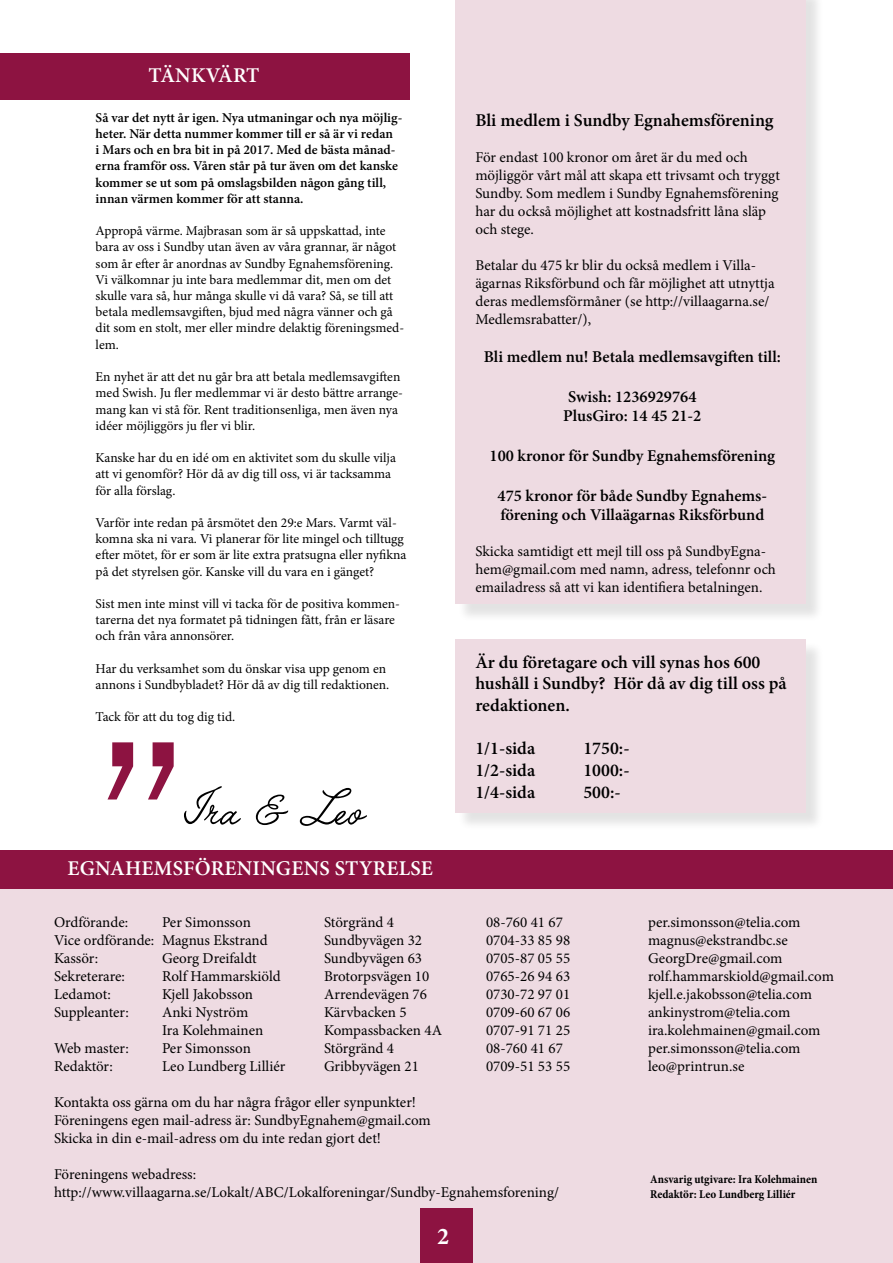
<style>
.page{position:relative;width:893px;height:1263px;background:#fff}
.page>*{position:absolute;margin:0;border:0;box-sizing:border-box;transform-origin:0 0}
.t1{font:225px "News Gothic";color:#8d1341}
.t2{font:51px "Laurell";color:#000}
.t3{font:700 24px "Minion Pro";color:#fff}
.t4{font:600 21px "Minion Pro";letter-spacing:.01em;color:#fff}
.t5{font:600 18px/21.6px "Minion Pro";color:#000}
.t6{font:600 16.5px/19.8px "Minion Pro";color:#000;text-align:center}
.t7{font:15px/18px "Minion Pro";color:#000}
.t8{font:13.5px/16.2px "Minion Pro";color:#000}
.t9{font:600 13.5px/16.2px "Minion Pro";color:#000}
.t10{font:700 condensed 12px/14.4px "Minion Pro";color:#000}
</style>
<div class="page">
<div style="left:458px;top:641px;width:365px;height:190px;background:#000;opacity:.75"></div>
<div style="left:455px;top:639px;width:350px;height:173px;background:#eedbe2"></div>
<div style="left:458px;top:0;width:365px;height:622px;background:#000;opacity:.75"></div>
<div style="left:455px;top:0;width:350px;height:604px;background:#eedbe2"></div>
<div style="left:0;top:850px;width:893px;height:413px;background:#eedbe2"></div>
<div style="left:0;top:850px;width:893px;height:39px;background:#8d1341"></div>
<div style="left:420px;top:1209px;width:53px;height:54px;background:#8d1341"></div>
<div style="left:0;top:53px;width:410px;height:47px;background:#8d1341"></div>
<h3 class="t4" style="left:149px;top:61px;width:112px">TÄNKVÄRT</h3>
<p class="t9" style="left:96px;top:109px;width:308px">Så var det nytt år igen. Nya utmaningar och nya möjlig&shy;heter. När detta nummer kommer till er så är vi redan<br>i Mars och en bra bit in på 2017. Med de bästa månad&shy;erna framför oss. Våren står på tur även om det kanske kommer se ut som på omslagsbilden någon gång till, innan värmen kommer för att stanna.</p>
<p class="t8" style="left:96px;top:223px;width:310px">Appropå värme. Majbrasan som är så uppskattad, inte bara av oss i Sundby utan även av våra grannar, är något som år efter år anordnas av Sundby Egnahemsförening.<br>Vi välkomnar ju inte bara medlemmar dit, men om det skulle vara så, hur många skulle vi då vara? Så, se till att betala medlemsavgiften, bjud med några vänner och gå dit som en stolt, mer eller mindre delaktig föreningsmed&shy;lem.</p>
<p class="t8" style="left:96px;top:369px;width:309px">En nyhet är att det nu går bra att betala medlemsavgiften med Swish. Ju fler medlemmar vi är desto bättre arrange&shy;mang kan vi stå för. Rent traditionsenliga, men även nya idéer möjliggörs ju fler vi blir.</p>
<p class="t8" style="left:96px;top:450px;width:302px">Kanske har du en idé om en aktivitet som du skulle vilja att vi genomför? Hör då av dig till oss, vi är tacksamma för alla förslag.</p>
<p class="t8" style="left:96px;top:515px;width:312px">Varför inte redan på årsmötet den 29:e Mars. Varmt väl&shy;komna ska ni vara. Vi planerar för lite mingel och tilltugg efter mötet, för er som är lite extra pratsugna eller nyfikna på det styrelsen gör. Kanske vill du vara en i gänget?</p>
<p class="t8" style="left:96px;top:596px;width:306px">Sist men inte minst vill vi tacka för de positiva kommen&shy;tarerna det nya formatet på tidningen fått, från er läsare och från våra annonsörer.</p>
<p class="t8" style="left:96px;top:660px;width:295px">Har du verksamhet som du önskar visa upp genom en annons i Sundbybladet? Hör då av dig till redaktionen.</p>
<p class="t8" style="left:96px;top:709px;width:141px">Tack för att du tog dig tid.</p>
<h1 class="t1" style="left:89px;top:697px;width:107px">”</h1>
<h2 class="t2" style="left:178px;top:778px;width:185px">Ira &amp; Leo</h2>
<h3 class="t4" style="left:68px;top:854px;width:367px">EGNAHEMSFÖRENINGENS STYRELSE</h3>
<p class="t5" style="left:475px;top:110px;width:300px">Bli medlem i Sundby Egnahemsförening</p>
<p class="t7" style="left:475px;top:148px;width:306px">För endast 100 kronor om året är du med och möjliggör vårt mål att skapa ett trivsamt och tryggt Sundby. Som medlem i Sundby Egnahemsförening har du också möjlighet att kostnadsfritt låna släp och stege.</p>
<p class="t7" style="left:475px;top:256px;width:301px">Betalar du 475 kr blir du också medlem i Villa&shy;ägarnas Riksförbund och får möjlighet att utnyttja deras medlemsförmåner (se http://villaagarna.se/ Medlemsrabatter/),</p>
<p class="t6" style="left:484px;top:347px;width:299px">Bli medlem nu! Betala medlemsavgiften till:</p>
<p class="t6" style="left:563px;top:386px;width:140px">Swish: 1236929764<br>PlusGiro: 14 45 21-2</p>
<p class="t6" style="left:490px;top:446px;width:287px">100 kronor för Sundby Egnahemsförening</p>
<p class="t6" style="left:498px;top:485px;width:271px;text-align:left">475 kronor för både Sundby Egnahems&shy;förening och Villaägarnas Riksförbund</p>
<p class="t7" style="left:475px;top:543px;width:302px">Skicka samtidigt ett mejl till oss på SundbyEgna&shy;hem@gmail.com med namn, adress, telefonnr och emailadress så att vi kan identifiera betalningen.</p>
<p class="t5" style="left:475px;top:651px;width:313px">Är du företagare och vill synas hos 600 hushåll i Sundby? Hör då av dig till oss på redaktionen.</p>
<p class="t5" style="left:475px;top:738px;width:61px">1/1-sida</p>
<p class="t5" style="left:583px;top:738px;width:48px">1750:-</p>
<p class="t5" style="left:475px;top:759px;width:61px">1/2-sida</p>
<p class="t5" style="left:583px;top:759px;width:48px">1000:-</p>
<p class="t5" style="left:475px;top:781px;width:61px">1/4-sida</p>
<p class="t5" style="left:583px;top:781px;width:39px">500:-</p>
<p class="t7" style="left:54px;top:913px;width:76px">Ordförande:</p>
<p class="t7" style="left:162px;top:913px;width:90px">Per Simonsson</p>
<p class="t7" style="left:324px;top:913px;width:72px">Störgränd 4</p>
<p class="t7" style="left:486px;top:913px;width:78px">08-760 41 67</p>
<p class="t7" style="left:648px;top:913px;width:154px">per.simonsson@telia.com</p>
<p class="t7" style="left:54px;top:931px;width:215px">Vice ordförande: Magnus Ekstrand</p>
<p class="t7" style="left:324px;top:931px;width:100px">Sundbyvägen 32</p>
<p class="t7" style="left:486px;top:931px;width:86px">0704-33 85 98</p>
<p class="t7" style="left:648px;top:931px;width:141px">magnus@ekstrandbc.se</p>
<p class="t7" style="left:54px;top:949px;width:46px">Kassör:</p>
<p class="t7" style="left:162px;top:949px;width:96px">Georg Dreifaldt</p>
<p class="t7" style="left:324px;top:949px;width:100px">Sundbyvägen 63</p>
<p class="t7" style="left:486px;top:949px;width:86px">0705-87 05 55</p>
<p class="t7" style="left:648px;top:949px;width:136px">GeorgDre@gmail.com</p>
<p class="t7" style="left:54px;top:967px;width:72px">Sekreterare:</p>
<p class="t7" style="left:162px;top:967px;width:120px">Rolf Hammarskiöld</p>
<p class="t7" style="left:324px;top:967px;width:107px">Brotorpsvägen 10</p>
<p class="t7" style="left:486px;top:967px;width:86px">0765-26 94 63</p>
<p class="t7" style="left:648px;top:967px;width:187px">rolf.hammarskiold@gmail.com</p>
<p class="t7" style="left:54px;top:985px;width:58px">Ledamot:</p>
<p class="t7" style="left:162px;top:985px;width:93px">Kjell Jakobsson</p>
<p class="t7" style="left:324px;top:985px;width:105px">Arrendevägen 76</p>
<p class="t7" style="left:486px;top:985px;width:86px">0730-72 97 01</p>
<p class="t7" style="left:648px;top:985px;width:166px">kjell.e.jakobsson@telia.com</p>
<p class="t7" style="left:54px;top:1003px;width:76px">Suppleanter:</p>
<p class="t7" style="left:162px;top:1003px;width:88px">Anki Nyström</p>
<p class="t7" style="left:324px;top:1003px;width:84px">Kärvbacken 5</p>
<p class="t7" style="left:486px;top:1003px;width:86px">0709-60 67 06</p>
<p class="t7" style="left:648px;top:1003px;width:144px">ankinystrom@telia.com</p>
<p class="t7" style="left:162px;top:1021px;width:103px">Ira Kolehmainen</p>
<p class="t7" style="left:324px;top:1021px;width:120px">Kompassbacken 4A</p>
<p class="t7" style="left:486px;top:1021px;width:86px">0707-91 71 25</p>
<p class="t7" style="left:648px;top:1021px;width:174px">ira.kolehmainen@gmail.com</p>
<p class="t7" style="left:54px;top:1039px;width:76px">Web master:</p>
<p class="t7" style="left:162px;top:1039px;width:90px">Per Simonsson</p>
<p class="t7" style="left:324px;top:1039px;width:72px">Störgränd 4</p>
<p class="t7" style="left:486px;top:1039px;width:78px">08-760 41 67</p>
<p class="t7" style="left:648px;top:1039px;width:154px">per.simonsson@telia.com</p>
<p class="t7" style="left:54px;top:1057px;width:60px">Redaktör:</p>
<p class="t7" style="left:162px;top:1057px;width:125px">Leo Lundberg Lilliér</p>
<p class="t7" style="left:324px;top:1057px;width:96px">Gribbyvägen 21</p>
<p class="t7" style="left:486px;top:1057px;width:86px">0709-51 53 55</p>
<p class="t7" style="left:648px;top:1057px;width:98px">leo@printrun.se</p>
<p class="t7" style="left:54px;top:1093px;width:378px">Kontakta oss gärna om du har några frågor eller synpunkter!<br>Föreningens egen mail-adress är: SundbyEgnahem@gmail.com<br>Skicka in din e-mail-adress om du inte redan gjort det!</p>
<p class="t7" style="left:54px;top:1165px;width:506px">Föreningens webadress: http://www.villaagarna.se/Lokalt/ABC/Lokalforeningar/Sundby-Egnahemsforening/</p>
<p class="t10" style="left:650px;top:1172px;width:169px">Ansvarig utgivare: Ira Kolehmainen<br>Redaktör: Leo Lundberg Lilliér</p>
<h3 class="t3" style="left:437px;top:1219px;width:13px">2</h3>
</div>
